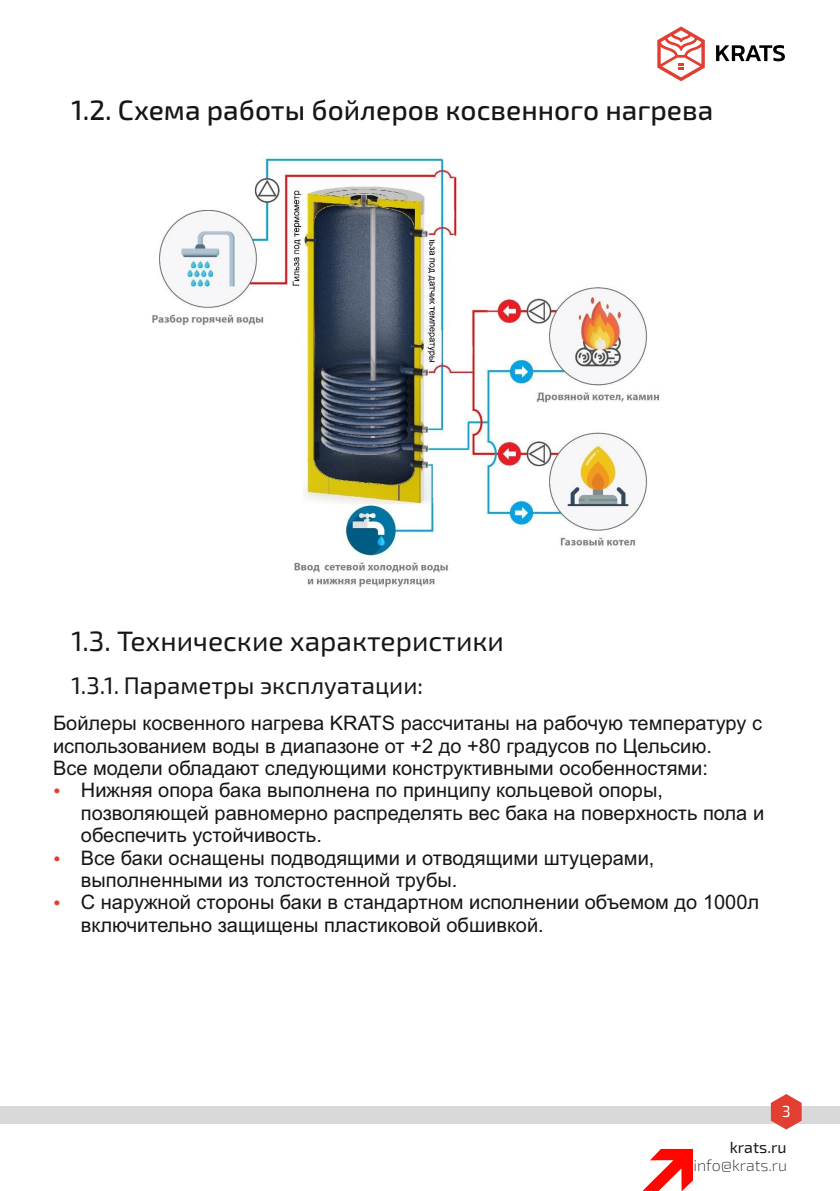
<style>
.page{position:relative;width:840px;height:1191px;background:#fff}
.page>*{position:absolute;margin:0;border:0;box-sizing:border-box;transform-origin:0 0}
.t1{font:500 28px "Exo 2.0";color:#151616}
.t2{font:28px "Exo 2.0";color:#151616}
.t3{font:24px "Exo 2.0";color:#151616}
.t4{font:20px/22.4px "Arial";color:#151616}
.t5{font:200 16px "Exo 2.0";color:#191919}
.t6{font:16px "Exo 2.0";color:#191919}
.t7{font:16px "Exo 2.0";color:#fff}
</style>
<div class="page">
<div style="left:0;top:1106px;width:839px;height:18px;background:#d9d9da"></div>
<svg style="left:770px;top:1094px;width:31px;height:35px"></svg>
<svg style="left:642px;top:1149px;width:50px;height:42px"></svg>
<svg style="left:716px;top:45px;width:68px;height:16px"></svg>
<svg style="left:657px;top:26px;width:47px;height:55px"></svg>
<img style="left:152px;top:158px;width:507px;height:429px">
<h1 class="t1" style="left:72px;top:100px;width:642px">1.2. Схема работы бойлеров косвенного нагрева</h1>
<h1 class="t2" style="left:71px;top:632px;width:434px">1.3. Технические характеристики</h1>
<p class="t3" style="left:71px;top:677px;width:353px">1.3.1. Параметры эксплуатации:</p>
<p class="t4" style="left:53px;top:714px;width:710px">Бойлеры косвенного нагрева KRATS рассчитаны на рабочую температуру с использованием воды в диапазоне от +2 до +80 градусов по Цельсию.</p>
<p class="t4" style="left:81px;top:781px;width:684px">Нижняя опора бака выполнена по принципу кольцевой опоры, позволяющей равномерно распределять вес бака на поверхность пола и обеспечить устойчивость.</p>
<p class="t4" style="left:53px;top:758px;width:656px">Все модели обладают следующими конструктивными особенностями:</p>
<p class="t4" style="left:81px;top:848px;width:679px">Все баки оснащены подводящими и отводящими штуцерами, выполненными из толстостенной трубы.<br>С наружной стороны баки в стандартном исполнении объемом до 1000л включительно защищены пластиковой обшивкой.</p>
<p class="t7" style="left:781px;top:1106px;width:10px">3</p>
<p class="t6" style="left:729px;top:1142px;width:58px">krats.ru</p>
<p class="t5" style="left:693px;top:1160px;width:95px">info@krats.ru</p>
</div>
